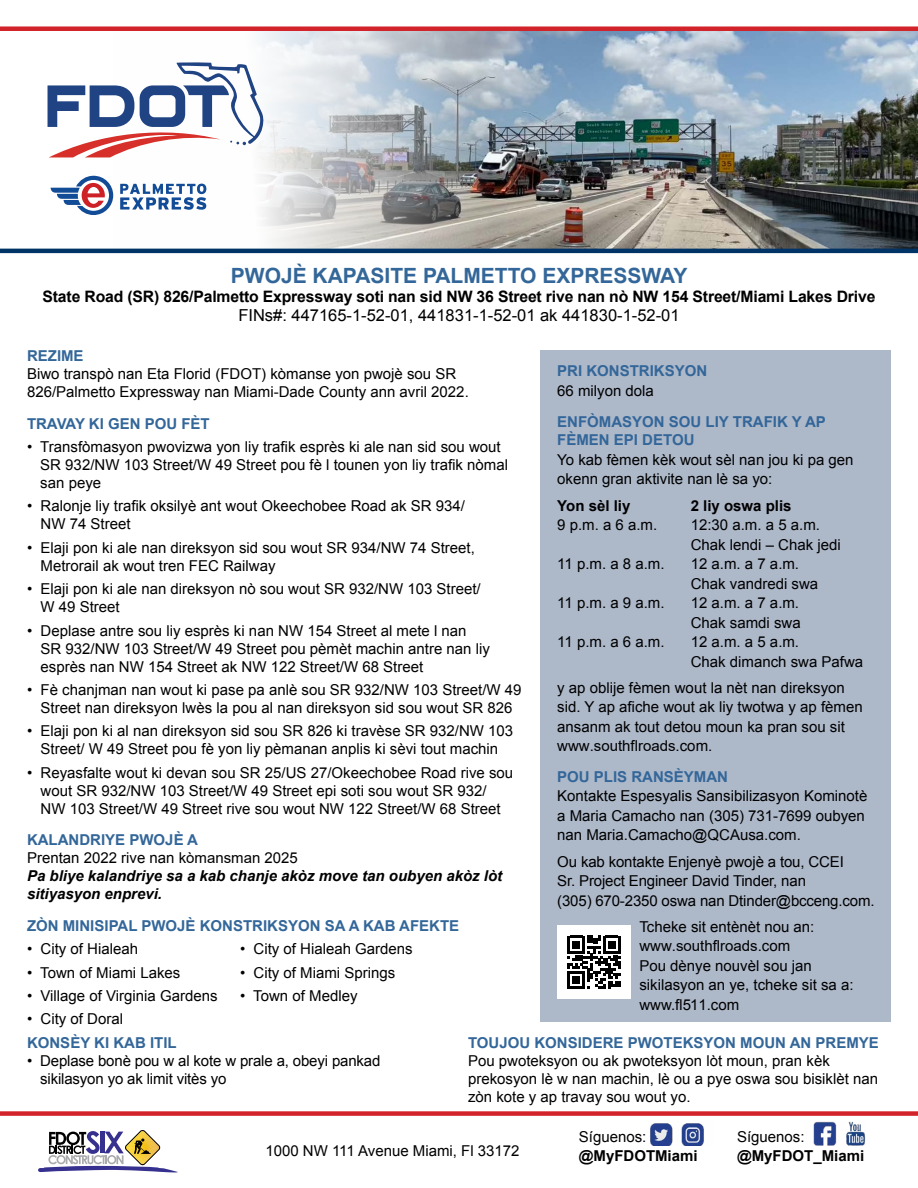
<style>
.page{position:relative;width:918px;height:1188px;background:#fff}
.page>*{position:absolute;margin:0;border:0;box-sizing:border-box;transform-origin:0 0}
.t1{font:700 21px "Arial";color:#369}
.t2{font:16.5px "Arial";color:#000}
.t3{font:700 15.75px "Arial";letter-spacing:-.01em;color:#000}
.t4{font:15px/19.5px "Arial";color:#000}
.t5{font:700 15px/18px "Arial";color:#369}
.t6{font:italic 700 15px/18px "Arial";color:#000}
.t7{font:700 15px "Arial";color:#000}
</style>
<div class="page">
<div style="left:540px;top:350px;width:351px;height:672px;background:#adb8c9"></div>
<svg style="left:38px;top:1130px;width:140px;height:43px"></svg>
<div style="left:0;top:1111px;width:918px;height:5px;background:#d2232a"></div>
<div style="left:557px;top:926px;width:74px;height:73px;background:#fff"></div>
<svg style="left:567px;top:936px;width:54px;height:53px"></svg>
<img style="left:650px;top:1123px;width:54px;height:23px">
<img style="left:813px;top:1122px;width:52px;height:24px">
<img style="left:113px;top:31px;width:805px;height:218px">
<div style="left:0;top:26px;width:918px;height:5px;background:#d2232a"></div>
<hr style="left:0;top:249px;width:918px;height:4px;background:#036">
<svg style="left:48px;top:62px;width:215px;height:95px"></svg>
<svg style="left:120px;top:184px;width:86px;height:26px"></svg>
<svg style="left:51px;top:176px;width:62px;height:39px"></svg>
<h1 class="t1" style="left:231px;top:261px;width:458px">PWOJÈ KAPASITE PALMETTO EXPRESSWAY</h1>
<p class="t3" style="left:43px;top:286px;width:834px">State Road (SR) 826/Palmetto Expressway soti nan sid NW 36 Street rive nan nò NW 154 Street/Miami Lakes Drive</p>
<p class="t2" style="left:238px;top:305px;width:443px">FINs#: 447165-1-52-01, 441831-1-52-01 ak 441830-1-52-01</p>
<p class="t5" style="left:27px;top:347px;width:58px">REZIME</p>
<p class="t4" style="left:27px;top:365px;width:443px;line-height:18px">Biwo transpò nan Eta Florid (FDOT) kòmanse yon pwojè sou SR<br>826/Palmetto Expressway nan Miami-Dade County ann avril 2022.</p>
<p class="t5" style="left:27px;top:415px;width:184px">TRAVAY KI GEN POU FÈT</p>
<p class="t4" style="left:40px;top:438px;width:469px;line-height:18px;text-indent:-13px">• Transfòmasyon pwovizwa yon liy trafik esprès ki ale nan sid sou wout<br>SR 932/NW 103 Street/W 49 Street pou fè l tounen yon liy trafik nòmal san peye</p>
<p class="t4" style="left:41px;top:497px;width:426px;line-height:18px;text-indent:-14px">• Ralonje liy trafik oksilyè ant wout Okeechobee Road ak SR 934/<br>NW 74 Street</p>
<p class="t4" style="left:41px;top:539px;width:436px;line-height:18px;text-indent:-14px">• Elaji pon ki ale nan direksyon sid sou wout SR 934/NW 74 Street,<br>Metrorail ak wout tren FEC Railway</p>
<p class="t4" style="left:41px;top:580px;width:442px;line-height:18px;text-indent:-14px">• Elaji pon ki ale nan direksyon nò sou wout SR 932/NW 103 Street/<br>W 49 Street</p>
<p class="t4" style="left:41px;top:621px;width:451px;line-height:18px;text-indent:-14px">• Deplase antre sou liy esprès ki nan NW 154 Street al mete l nan<br>SR 932/NW 103 Street/W 49 Street pou pèmèt machin antre nan liy esprès nan NW 154 Street ak NW 122 Street/W 68 Street</p>
<p class="t4" style="left:27px;top:681px;width:496px;line-height:18px;text-align:center">• Fè chanjman nan wout ki pase pa anlè sou SR 932/NW 103 Street/W 49<br>Street nan direksyon lwès la pou al nan direksyon sid sou wout SR 826</p>
<p class="t4" style="left:27px;top:722px;width:488px;line-height:18px;text-align:center">• Elaji pon ki al nan direksyon sid sou SR 826 ki travèse SR 932/NW 103<br>Street/ W 49 Street pou fè yon liy pèmanan anplis ki sèvi tout machin</p>
<p class="t4" style="left:41px;top:764px;width:474px;line-height:18px;text-indent:-14px">• Reyasfalte wout ki devan sou SR 25/US 27/Okeechobee Road rive sou wout SR 932/NW 103 Street/W 49 Street epi soti sou wout SR 932/<br>NW 103 Street/W 49 Street rive sou wout NW 122 Street/W 68 Street</p>
<p class="t5" style="left:27px;top:832px;width:173px">KALANDRIYE PWOJÈ A</p>
<p class="t4" style="left:27px;top:848px;width:273px">Prentan 2022 rive nan kòmansman 2025</p>
<p class="t6" style="left:27px;top:868px;width:477px">Pa bliye kalandriye sa a kab chanje akòz move tan oubyen akòz lòt sitiyasyon enprevi.</p>
<p class="t5" style="left:27px;top:917px;width:434px">ZÒN MINISIPAL PWOJÈ KONSTRIKSYON SA A KAB AFEKTE</p>
<p class="t4" style="left:27px;top:939px;width:113px">• City of Hialeah</p>
<p class="t4" style="left:240px;top:939px;width:174px">• City of Hialeah Gardens</p>
<p class="t4" style="left:27px;top:963px;width:155px">• Town of Miami Lakes</p>
<p class="t4" style="left:240px;top:963px;width:157px">• City of Miami Springs</p>
<p class="t4" style="left:27px;top:986px;width:192px">• Village of Virginia Gardens</p>
<p class="t4" style="left:240px;top:986px;width:119px">• Town of Medley</p>
<p class="t4" style="left:27px;top:1010px;width:98px">• City of Doral</p>
<p class="t5" style="left:27px;top:1034px;width:151px">KONSÈY KI KAB ITIL</p>
<p class="t4" style="left:40px;top:1051px;width:342px;line-height:18px;text-indent:-13px">• Deplase bonè pou w al kote w prale a, obeyi pankad sikilasyon yo ak limit vitès yo</p>
<p class="t5" style="left:557px;top:363px;width:152px">PRI KONSTRIKSYON</p>
<p class="t4" style="left:557px;top:381px;width:98px">66 milyon dola</p>
<p class="t5" style="left:557px;top:414px;width:270px">ENFÒMASYON SOU LIY TRAFIK Y AP<br>FÈMEN EPI DETOU</p>
<p class="t4" style="left:557px;top:450px;width:298px">Yo kab fèmen kèk wout sèl nan jou ki pa gen okenn gran aktivite nan lè sa yo:</p>
<p class="t7" style="left:557px;top:496px;width:75px">Yon sèl liy</p>
<p class="t7" style="left:691px;top:496px;width:102px">2 liy oswa plis</p>
<p class="t4" style="left:557px;top:515px;width:102px">9 p.m. a 6 a.m.</p>
<p class="t4" style="left:691px;top:515px;width:152px">12:30 a.m. a 5 a.m.<br>Chak lendi – Chak jedi</p>
<p class="t4" style="left:557px;top:554px;width:109px">11 p.m. a 8 a.m.</p>
<p class="t4" style="left:691px;top:554px;width:129px">12 a.m. a 7 a.m.<br>Chak vandredi swa</p>
<p class="t4" style="left:557px;top:593px;width:109px">11 p.m. a 9 a.m.</p>
<p class="t4" style="left:691px;top:593px;width:112px">12 a.m. a 7 a.m.<br>Chak samdi swa</p>
<p class="t4" style="left:557px;top:632px;width:109px">11 p.m. a 6 a.m.</p>
<p class="t4" style="left:691px;top:632px;width:174px">12 a.m. a 5 a.m.<br>Chak dimanch swa Pafwa</p>
<p class="t4" style="left:557px;top:678px;width:307px">y ap oblije fèmen wout la nèt nan direksyon sid. Y ap afiche wout ak liy twotwa y ap fèmen ansanm ak tout detou moun ka pran sou sit www.southflroads.com.</p>
<p class="t5" style="left:557px;top:768px;width:172px">POU PLIS RANSÈYMAN</p>
<p class="t4" style="left:557px;top:786px;width:312px">Kontakte Espesyalis Sansibilizasyon Kominotè a Maria Camacho nan (305) 731-7699 oubyen nan Maria.Camacho@QCAusa.com.</p>
<p class="t4" style="left:557px;top:852px;width:319px">Ou kab kontakte Enjenyè pwojè a tou, CCEI<br>Sr. Project Engineer David Tinder, nan<br>(305) 670-2350 oswa nan Dtinder@bcceng.com.</p>
<p class="t4" style="left:639px;top:917px;width:216px">Tcheke sit entènèt nou an: www.southflroads.com<br>Pou dènye nouvèl sou jan sikilasyon an ye, tcheke sit sa a: www.fl511.com</p>
<p class="t5" style="left:468px;top:1034px;width:412px">TOUJOU KONSIDERE PWOTEKSYON MOUN AN PREMYE</p>
<p class="t4" style="left:468px;top:1051px;width:412px;line-height:18px">Pou pwoteksyon ou ak pwoteksyon lòt moun, pran kèk prekosyon lè w nan machin, lè ou a pye oswa sou bisiklèt nan zòn kote y ap travay sou wout yo.</p>
<p class="t4" style="left:265px;top:1141px;width:256px">1000 NW 111 Avenue Miami, Fl 33172</p>
<p class="t4" style="left:579px;top:1127px;width:69px">Síguenos:</p>
<p class="t7" style="left:579px;top:1146px;width:120px">@MyFDOTMiami</p>
<p class="t4" style="left:737px;top:1127px;width:69px">Síguenos:</p>
<p class="t7" style="left:737px;top:1146px;width:129px">@MyFDOT_Miami</p>
</div>
